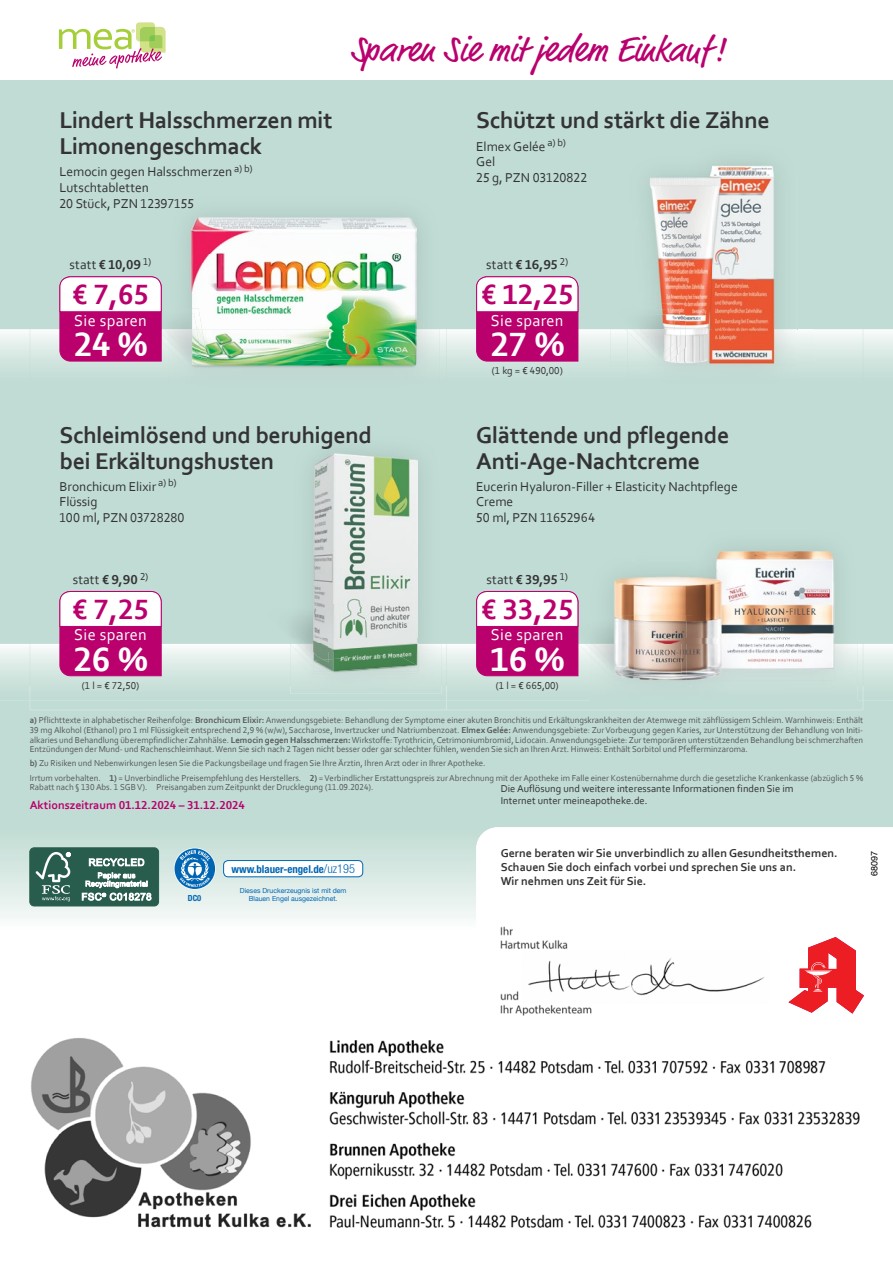
<style>
.page{position:relative;width:893px;height:1263px;background:#fff}
.page>*{position:absolute;margin:0;border:0;box-sizing:border-box;transform-origin:0 0}
.t1{font:36px "Market Pro";color:#ba006d}
.t2{font:700 35.25px "Corbel";color:#fff}
.t3{font:700 29.25px "Corbel";color:#ba006d}
.t4{font:700 24px/25.5px "Corbel";letter-spacing:-.01em;color:#333334}
.t5{font:16.5px "Corbel";letter-spacing:.02em;color:#fff}
.t6{font:13.5px/15.8px "Corbel";color:#333334}
.t7{font:700 13.5px "Corbel";letter-spacing:-.005em;color:#333334}
.t8{font:700 12px/14.4px "Corbel";color:#333334}
.t9{font:700 12px "Corbel";color:#ba006d}
.t10{font:700 condensed 10.8px "Helvetica Neue";color:#0066b3}
.t11{font:10.5px/12px "Corbel";color:#333334}
.t12{font:9px/9.8px "Corbel";color:#58595b;text-align:justify}
.t13{font:9px "Helvetica Neue";color:#000}
.t14{font:700 condensed 8.4px "Helvetica Neue";color:#0066b3}
.t15{font:6.9px/8.2px "Helvetica Neue";color:#0066b3;text-align:center}
.s1{font-weight:400}
.s2{font-weight:700}
.s3{font-weight:300;font-size:12.3px}
</style>
<div class="page">
<div style="left:0;top:81px;width:893px;height:605px;background:#c0dcd4"></div>
<svg style="left:0;top:329px;width:893px;height:40px"></svg>
<svg style="left:0;top:710px;width:893px;height:209px;background:#c6dfd7"></svg>
<svg style="left:476px;top:827px;width:417px;height:92px"></svg>
<svg style="left:59px;top:22px;width:107px;height:46px"></svg>
<svg style="left:500px;top:926px;width:364px;height:88px"></svg>
<div style="left:30px;top:848px;width:129px;height:58px;background:#285d4e;border-radius:4px"></div>
<div style="left:29px;top:847px;width:130px;height:59px;border:1px solid #285d4e;border-radius:4px"></div>
<svg style="left:36px;top:852px;width:35px;height:49px"></svg>
<svg style="left:89px;top:858px;width:55px;height:8px"></svg>
<svg style="left:82px;top:872px;width:70px;height:29px"></svg>
<div style="left:224px;top:860px;width:139px;height:17px;background:#fff;border-radius:5px"></div>
<div style="left:223px;top:860px;width:140px;height:17px;border:1px solid #0066b3;border-radius:5px"></div>
<svg style="left:174px;top:848px;width:42px;height:42px"></svg>
<svg style="left:175px;top:848px;width:40px;height:41px;background:#67a4ce"></svg>
<svg style="left:70px;top:452px;width:350px;height:139px"></svg>
<svg style="left:487px;top:549px;width:349px;height:42px"></svg>
<svg style="left:0;top:591px;width:893px;height:119px"></svg>
<img style="left:189px;top:216px;width:231px;height:60px">
<svg style="left:650px;top:163px;width:131px;height:113px"></svg>
<img style="left:30px;top:276px;width:833px;height:93px">
<img style="left:31px;top:1038px;width:829px;height:190px">
<img style="left:501px;top:927px;width:267px;height:89px">
<h3 class="t4" style="left:60px;top:107px;width:274px">Lindert Halsschmerzen mit<br>Limonengeschmack</h3>
<h3 class="t6" style="left:60px;top:163px;width:195px">Lemocin gegen Halsschmerzen <sup>a)</sup> <sup>b)<br></sup>Lutschtabletten<br>20 Stück, PZN 12397155</h3>
<h3 class="t7" style="left:70px;top:257px;width:83px"><span class="s1">statt</span> € 10,09 <sup>1)</sup></h3>
<h3 class="t3" style="left:72px;top:276px;width:78px">€ 7,65</h3>
<h3 class="t5" style="left:74px;top:310px;width:74px">Sie sparen</h3>
<h2 class="t2" style="left:74px;top:323px;width:75px">24 %</h2>
<h1 class="t1" style="left:350px;top:25px;width:377px">Sparen Sie mit jedem Einkauf!</h1>
<h3 class="t4" style="left:476px;top:107px;width:295px">Schützt und stärkt die Zähne</h3>
<h3 class="t6" style="left:476px;top:138px;width:113px">Elmex Gelée <sup>a)</sup> <sup>b)<br></sup>Gel<br>25 g, PZN 03120822</h3>
<h3 class="t7" style="left:486px;top:257px;width:83px"><span class="s1">statt</span> € 16,95 <sup>2)</sup></h3>
<h3 class="t3" style="left:481px;top:276px;width:94px">€ 12,25</h3>
<h3 class="t5" style="left:491px;top:310px;width:74px">Sie sparen</h3>
<h2 class="t2" style="left:490px;top:323px;width:75px">27 %</h2>
<p class="t11" style="left:492px;top:365px;width:73px">(1 kg = € 490,00)</p>
<h3 class="t4" style="left:60px;top:422px;width:314px">Schleimlösend und beruhigend bei Erkältungshusten</h3>
<h3 class="t6" style="left:60px;top:478px;width:127px">Bronchicum Elixir <sup>a)</sup> <sup>b)<br></sup>Flüssig<br>100 ml, PZN 03728280</h3>
<h3 class="t4" style="left:476px;top:422px;width:255px">Glättende und pflegende<br>Anti-Age-Nachtcreme</h3>
<h3 class="t6" style="left:476px;top:478px;width:263px">Eucerin Hyaluron-Filler + Elasticity Nachtpflege<br>Creme<br>50 ml, PZN 11652964</h3>
<h3 class="t6" style="left:73px;top:571px;width:77px">statt <span class="s2">€ 9,90</span> <sup>2)</sup></h3>
<h3 class="t3" style="left:72px;top:591px;width:78px">€ 7,25</h3>
<h3 class="t5" style="left:74px;top:625px;width:74px">Sie sparen</h3>
<h2 class="t2" style="left:74px;top:637px;width:75px">26 %</h2>
<p class="t11" style="left:82px;top:679px;width:59px">(1 l = € 72,50)</p>
<h3 class="t7" style="left:487px;top:571px;width:83px"><span class="s1">statt</span> € 39,95 <sup>1)</sup></h3>
<h3 class="t3" style="left:481px;top:591px;width:94px">€ 33,25</h3>
<h3 class="t5" style="left:491px;top:625px;width:74px">Sie sparen</h3>
<h2 class="t2" style="left:490px;top:637px;width:76px">16 %</h2>
<p class="t11" style="left:496px;top:679px;width:64px">(1 l = € 665,00)</p>
<p class="t12" style="left:30px;top:715px;width:835px"><span class="s2">a)</span> Pflichttexte in alphabetischer Reihenfolge: <span class="s2">Bronchicum Elixir:</span> Anwendungsgebiete: Behandlung der Symptome einer akuten Bronchitis und Erkältungskrankheiten der Atemwege mit zähflüssigem Schleim. Warnhinweis: Enthält 39 mg Alkohol (Ethanol) pro 1 ml Flüssigkeit entsprechend 2,9 % (w/w), Saccharose, Invertzucker und Natriumbenzoat. <span class="s2">Elmex Gelée:</span> Anwendungsgebiete: Zur Vorbeugung gegen Karies, zur Unterstützung der Behandlung von Initi&shy;alkaries und Behandlung überempfindlicher Zahnhälse. <span class="s2">Lemocin gegen Halsschmerzen:</span> Wirkstoffe: Tyrothricin, Cetrimoniumbromid, Lidocain. Anwendungsgebiete: Zur temporären unterstützenden Behandlung bei schmerzhaften Entzündungen der Mund- und Rachenschleimhaut. Wenn Sie sich nach 2 Tagen nicht besser oder gar schlechter fühlen, wenden Sie sich an Ihren Arzt. Hinweis: Enthält Sorbitol und Pfefferminzaroma.</p>
<p class="t12" style="left:30px;top:756px;width:835px;line-height:14px"><span class="s2">b)</span> Zu Risiken und Nebenwirkungen lesen Sie die Packungsbeilage und fragen Sie Ihre Ärztin, Ihren Arzt oder in Ihrer Apotheke.<br>Irrtum vorbehalten. <span class="s2">1)</span> = Unverbindliche Preisempfehlung des Herstellers. <span class="s2">2)</span> = Verbindlicher Erstattungspreis zur Abrechnung mit der Apotheke im Falle einer Kostenübernahme durch die gesetzliche Krankenkasse (abzüglich 5 %</p>
<p class="t12" style="left:30px;top:782px;width:345px">Rabatt nach § 130 Abs. 1 SGB V). Preisangaben zum Zeitpunkt der Drucklegung (11.09.2024).</p>
<h3 class="t9" style="left:30px;top:797px;width:216px">Aktionszeitraum 01.12.2024 – 31.12.2024</h3>
<p class="t11" style="left:501px;top:782px;width:294px">Die Auflösung und weitere interessante Informationen finden Sie im<br>Internet unter meineapotheke.de.</p>
<p class="t10" style="left:231px;top:863px;width:125px">www.blauer-engel.de<span class="s3">/uz195</span></p>
<p class="t14" style="left:188px;top:891px;width:15px">DC0</p>
<p class="t15" style="left:240px;top:887px;width:108px">Dieses Druckerzeugnis ist mit dem<br>Blauen Engel ausgezeichnet.</p>
<h3 class="t8" style="left:501px;top:845px;width:338px">Gerne beraten wir Sie unverbindlich zu allen Gesundheitsthemen.<br>Schauen Sie doch einfach vorbei und sprechen Sie uns an.<br>Wir nehmen uns Zeit für Sie.</h3>
<p class="t13" style="left:868px;top:875px;width:27px;rotate:-90deg">68097</p>
</div>
